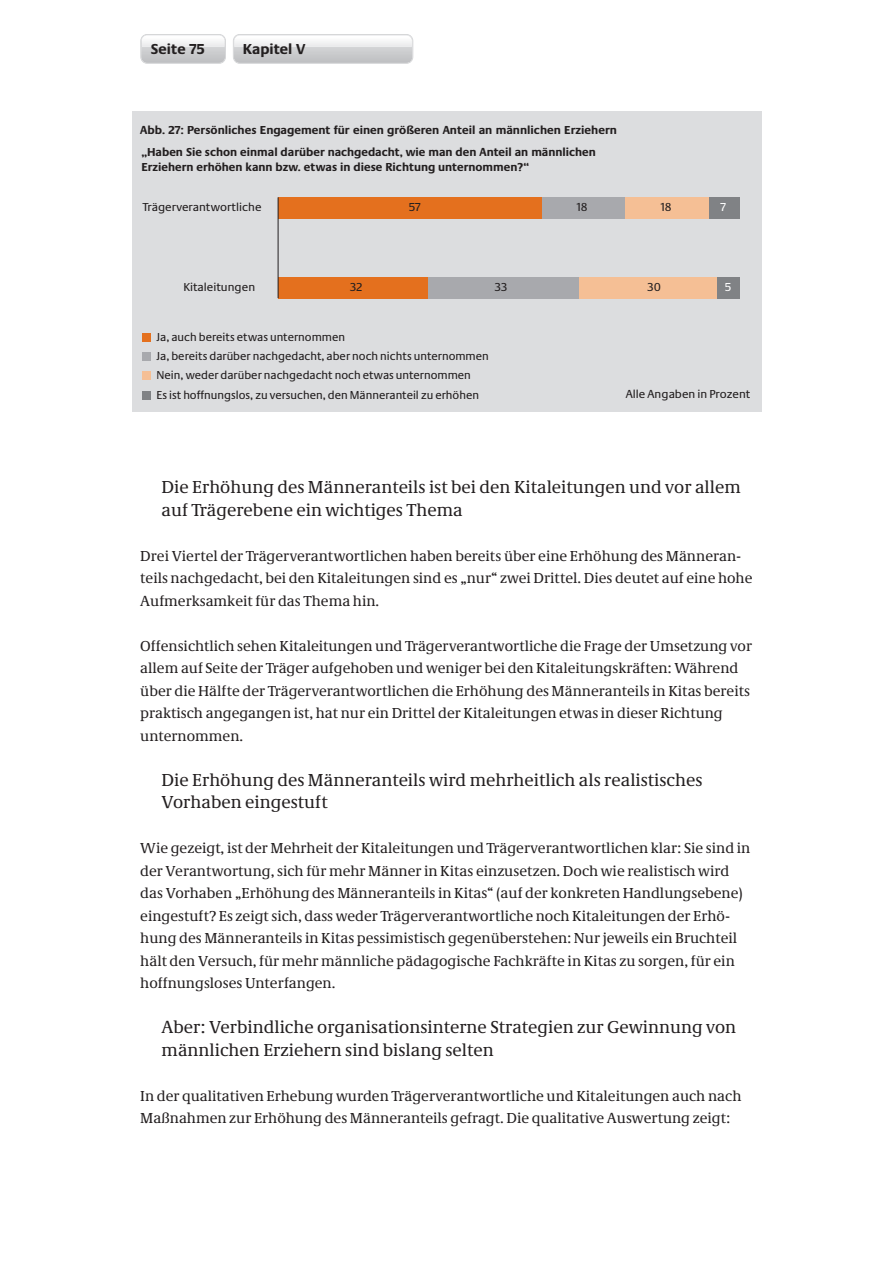
<style>
.page{position:relative;width:893px;height:1263px;background:#fff}
.page>*{position:absolute;margin:0;border:0;box-sizing:border-box;transform-origin:0 0}
.t1{font:18px/22.5px "Neue Demos";color:#231f20}
.t2{font:15px/22.5px "Neue Demos";color:#231f20}
.t3{font:700 15px "Neue Praxis";color:#231f20}
.t4{font:12px/19.2px "Neue Praxis";color:#231f20}
.t5{font:700 12px/22.2px "Neue Praxis";color:#231f20}
.t6{font:12px "Neue Praxis";color:#fff}
</style>
<div class="page">
<svg style="left:140px;top:34px;width:86px;height:30px;background:#d4d5d7"></svg>
<img style="left:142px;top:36px;width:82px;height:6px">
<svg style="left:233px;top:34px;width:180px;height:30px"></svg>
<div style="left:132px;top:111px;width:629px;height:301px;background:#dcdddf"></div>
<div style="left:542px;top:197px;width:83px;height:22px;background:#a8a9ad"></div>
<div style="left:278px;top:197px;width:264px;height:22px;background:#e4701e"></div>
<div style="left:709px;top:197px;width:31px;height:22px;background:#808285"></div>
<div style="left:625px;top:197px;width:84px;height:22px;background:#f5bf95"></div>
<div style="left:427px;top:277px;width:152px;height:21px;background:#a8a9ad"></div>
<div style="left:278px;top:277px;width:149px;height:21px;background:#e4701e"></div>
<div style="left:717px;top:277px;width:23px;height:21px;background:#808285"></div>
<div style="left:580px;top:277px;width:137px;height:21px;background:#f5bf95"></div>
<div style="left:142px;top:333px;width:8px;height:9px;background:#e4701e"></div>
<div style="left:142px;top:352px;width:8px;height:9px;background:#a8a9ad"></div>
<div style="left:142px;top:372px;width:8px;height:8px;background:#f5bf95"></div>
<div style="left:142px;top:391px;width:8px;height:8px;background:#808285"></div>
<hr style="left:278px;top:197px;width:1px;height:101px;background:#231f20">
<p class="t3" style="left:151px;top:39px;width:56px">Seite 75</p>
<p class="t3" style="left:243px;top:39px;width:64px">Kapitel V</p>
<p class="t5" style="left:140px;top:119px;width:478px">Abb. 27: Persönliches Engagement für einen größeren Anteil an männlichen Erziehern „Haben Sie schon einmal darüber nachgedacht, wie man den Anteil an männlichen</p>
<p class="t5" style="left:141px;top:155px;width:389px">Erziehern erhöhen kann bzw. etwas in diese Richtung unternommen?“</p>
<p class="t4" style="left:142px;top:198px;width:121px">Trägerverantwortliche</p>
<p class="t4" style="left:409px;top:198px;width:13px">57</p>
<p class="t4" style="left:577px;top:198px;width:12px">18</p>
<p class="t4" style="left:661px;top:198px;width:12px">18</p>
<p class="t6" style="left:720px;top:200px;width:7px">7</p>
<p class="t4" style="left:183px;top:277px;width:73px">Kitaleitungen</p>
<p class="t4" style="left:350px;top:277px;width:14px">32</p>
<p class="t4" style="left:495px;top:277px;width:14px">33</p>
<p class="t4" style="left:157px;top:327px;width:190px">Ja, auch bereits etwas unternommen</p>
<p class="t4" style="left:157px;top:346px;width:334px">Ja, bereits darüber nachgedacht, aber noch nichts unternommen<br>Nein, weder darüber nachgedacht noch etwas unternommen<br>Es ist hoffnungslos, zu versuchen, den Männeranteil zu erhöhen</p>
<p class="t4" style="left:648px;top:277px;width:15px">30</p>
<p class="t6" style="left:725px;top:280px;width:8px">5</p>
<p class="t4" style="left:626px;top:384px;width:126px">Alle Angaben in Prozent</p>
<p class="t1" style="left:162px;top:476px;width:581px">Die Erhöhung des Männeranteils ist bei den Kitaleitungen und vor allem auf Trägerebene ein wichtiges Thema</p>
<p class="t2" style="left:140px;top:544px;width:614px">Drei Viertel der Trägerverantwortlichen haben bereits über eine Erhöhung des Männeran&shy;teils nachgedacht, bei den Kitaleitungen sind es „nur“ zwei Drittel. Dies deutet auf eine hohe<br>Aufmerksamkeit für das Thema hin.</p>
<p class="t2" style="left:140px;top:634px;width:613px">Offensichtlich sehen Kitaleitungen und Trägerverantwortliche die Frage der Umsetzung vor allem auf Seite der Träger aufgehoben und weniger bei den Kitaleitungskräften: Während über die Hälfte der Trägerverantwortlichen die Erhöhung des Männeranteils in Kitas bereits praktisch angegangen ist, hat nur ein Drittel der Kitaleitungen etwas in dieser Richtung unternommen.</p>
<p class="t1" style="left:162px;top:768px;width:542px">Die Erhöhung des Männeranteils wird mehrheitlich als realistisches<br>Vorhaben eingestuft</p>
<p class="t2" style="left:140px;top:837px;width:612px">Wie gezeigt, ist der Mehrheit der Kitaleitungen und Trägerverantwortlichen klar: Sie sind in der Verantwortung, sich für mehr Männer in Kitas einzusetzen. Doch wie realistisch wird das Vorhaben „Erhöhung des Männeranteils in Kitas“ (auf der konkreten Handlungsebene) eingestuft? Es zeigt sich, dass weder Trägerverantwortliche noch Kitaleitungen der Erhö&shy;hung des Männeranteils in Kitas pessimistisch gegenüberstehen: Nur jeweils ein Bruchteil hält den Versuch, für mehr männliche pädagogische Fachkräfte in Kitas zu sorgen, für ein hoffnungsloses Unterfangen.</p>
<p class="t1" style="left:162px;top:1016px;width:576px">Aber: Verbindliche organisationsinterne Strategien zur Gewinnung von männlichen Erziehern sind bislang selten</p>
<p class="t2" style="left:140px;top:1084px;width:603px">In der qualitativen Erhebung wurden Trägerverantwortliche und Kitaleitungen auch nach<br>Maßnahmen zur Erhöhung des Männeranteils gefragt. Die qualitative Auswertung zeigt:</p>
</div>
